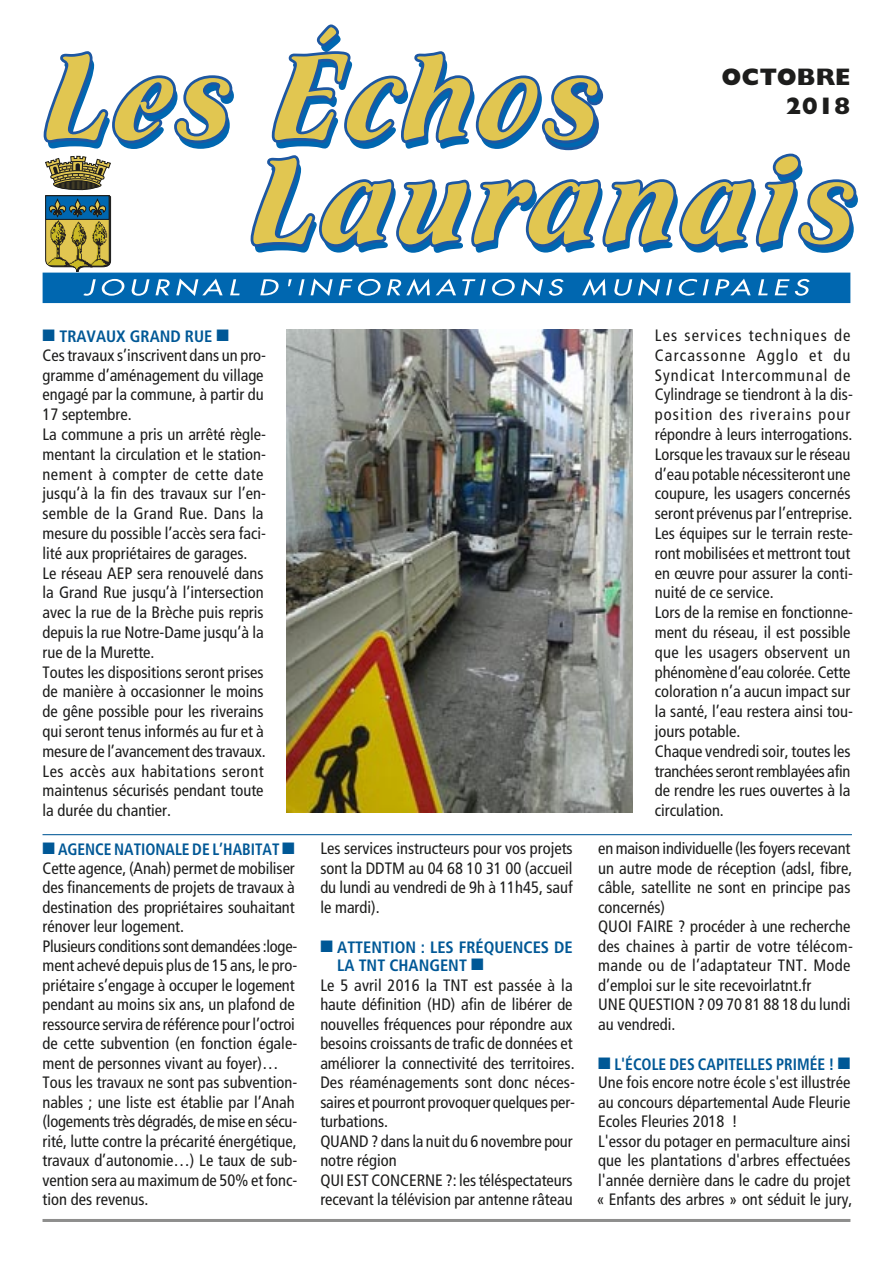
<style>
.page{position:relative;width:893px;height:1263px;background:#fff}
.page>*{position:absolute;margin:0;border:0;box-sizing:border-box;transform-origin:0 0}
.t1{font:800 24px "Gill Sans MT Pro";color:#1d1d1c}
.t2{font:condensed 16.5px/19.5px "Frutiger LT Std";color:#1d1d1c}
.t3{font:condensed 16.5px/19.8px "Frutiger LT Std";letter-spacing:.06em;color:#1d1d1c}
.t4{font:700 condensed 16.5px/18.3px "Frutiger LT Std";color:#005896}
.t5{font:700 condensed 16.5px "Frutiger LT Std";color:#005896;scale:.94 1}
</style>
<div class="page">
<svg style="left:43px;top:51px;width:191px;height:98px"></svg>
<svg style="left:250px;top:24px;width:608px;height:229px"></svg>
<div style="left:44px;top:274px;width:805px;height:28px;background:#0067b0"></div>
<div style="left:43px;top:273px;width:807px;height:30px;border:3px solid #0067b0"></div>
<svg style="left:83px;top:279px;width:42px;height:17px"></svg>
<svg style="left:131px;top:279px;width:19px;height:17px"></svg>
<svg style="left:156px;top:279px;width:14px;height:16px"></svg>
<svg style="left:176px;top:278px;width:47px;height:18px"></svg>
<svg style="left:230px;top:279px;width:10px;height:16px"></svg>
<svg style="left:260px;top:279px;width:19px;height:16px"></svg>
<svg style="left:288px;top:279px;width:4px;height:7px"></svg>
<svg style="left:298px;top:279px;width:7px;height:16px"></svg>
<svg style="left:311px;top:278px;width:22px;height:18px"></svg>
<svg style="left:339px;top:279px;width:42px;height:17px"></svg>
<svg style="left:387px;top:279px;width:43px;height:17px"></svg>
<svg style="left:436px;top:279px;width:20px;height:16px"></svg>
<svg style="left:462px;top:278px;width:81px;height:18px"></svg>
<svg style="left:549px;top:279px;width:15px;height:17px"></svg>
<svg style="left:582px;top:279px;width:24px;height:17px"></svg>
<svg style="left:614px;top:279px;width:18px;height:17px"></svg>
<svg style="left:638px;top:278px;width:22px;height:18px"></svg>
<svg style="left:666px;top:279px;width:6px;height:16px"></svg>
<svg style="left:678px;top:279px;width:19px;height:17px"></svg>
<svg style="left:703px;top:279px;width:6px;height:16px"></svg>
<svg style="left:715px;top:279px;width:36px;height:16px"></svg>
<svg style="left:758px;top:279px;width:10px;height:16px"></svg>
<svg style="left:775px;top:279px;width:35px;height:17px"></svg>
<img style="left:111px;top:218px;width:1px;height:43px">
<svg style="left:45px;top:156px;width:66px;height:116px"></svg>
<hr style="left:43px;top:1219px;width:807px;height:3px;background:#8e8e8d">
<hr style="left:43px;top:834px;width:809px;height:1px;background:#005896">
<img style="left:286px;top:330px;width:346px;height:482px">
<p class="t1" style="left:721px;top:63px;width:130px">OCTOBRE</p>
<p class="t1" style="left:785px;top:92px;width:66px">2018</p>
<p class="t4" style="left:43px;top:327px;width:188px">■ TRAVAUX GRAND RUE ■</p>
<p class="t2" style="left:43px;top:347px;width:225px">Ces travaux s’inscrivent dans un pro&shy;gramme d’aménagement du village engagé par la commune, à partir du<br>17 septembre.</p>
<p class="t2" style="left:43px;top:426px;width:225px">La commune a pris un arrêté règle&shy;mentant la circulation et le station&shy;nement à compter de cette date jusqu’à la fin des travaux sur l’en&shy;semble de la Grand Rue. Dans la mesure du possible l’accès sera faci&shy;lité aux propriétaires de garages.</p>
<p class="t2" style="left:43px;top:564px;width:223px;text-align:justify">Le réseau AEP sera renouvelé dans la Grand Rue jusqu’à l’intersection avec la rue de la Brèche puis repris depuis la rue Notre-Dame jusqu’à la rue de la Murette.</p>
<p class="t2" style="left:43px;top:663px;width:225px">Toutes les dispositions seront prises de manière à occasionner le moins de gêne possible pour les riverains qui seront tenus informés au fur et à mesure de l’avancement des travaux.<br>Les accès aux habitations seront maintenus sécurisés pendant toute la durée du chantier.</p>
<p class="t5" style="left:43px;top:840px;width:270px">■ AGENCE NATIONALE DE L’HABITAT ■</p>
<p class="t2" style="left:43px;top:859px;width:254px;text-align:justify">Cette agence, (Anah) permet de mobiliser des financements de projets de travaux à destination des propriétaires souhaitant rénover leur logement.</p>
<p class="t2" style="left:43px;top:937px;width:256px">Plusieurs conditions sont demandées :loge&shy;ment achevé depuis plus de 15 ans, le pro&shy;priétaire s’engage à occuper le logement pendant au moins six ans, un plafond de ressource servira de référence pour l’octroi de cette subvention (en fonction égale&shy;ment de personnes vivant au foyer)…</p>
<p class="t2" style="left:43px;top:1074px;width:256px">Tous les travaux ne sont pas subvention&shy;nables ; une liste est établie par l’Anah (logements très dégradés, de mise en sécu&shy;rité, lutte contre la précarité énergétique, travaux d’autonomie…) Le taux de sub&shy;vention sera au maximum de 50% et fonc&shy;tion des revenus.</p>
<p class="t2" style="left:320px;top:840px;width:254px;text-align:justify">Les services instructeurs pour vos projets sont la DDTM au 04 68 10 31 00 (accueil du lundi au vendredi de 9h à 11h45, sauf le mardi).</p>
<p class="t4" style="left:337px;top:938px;width:237px;text-indent:-17px">■ ATTENTION : LES FRÉQUENCES DE<br>LA TNT CHANGENT ■</p>
<p class="t2" style="left:320px;top:976px;width:256px">Le 5 avril 2016 la TNT est passée à la haute définition (HD) afin de libérer de nouvelles fréquences pour répondre aux besoins croissants de trafic de données et améliorer la connectivité des territoires.<br>Des réaménagements sont donc néces&shy;saires et pourront provoquer quelques per&shy;turbations.</p>
<p class="t2" style="left:320px;top:1132px;width:254px">QUAND ? dans la nuit du 6 novembre pour notre région</p>
<p class="t2" style="left:320px;top:1171px;width:254px">QUI EST CONCERNE ?: les téléspectateurs recevant la télévision par antenne râteau</p>
<p class="t3" style="left:655px;top:327px;width:200px">Les services techniques de<br>Carcassonne Agglo et du<br>Syndicat Intercommunal de<br>Cylindrage se tiendront à la dis&shy;position des riverains pour répondre à leurs interrogations.</p>
<p class="t2" style="left:655px;top:446px;width:199px">Lorsque les travaux sur le réseau d’eau potable nécessiteront une coupure, les usagers concernés seront prévenus par l’entreprise.</p>
<p class="t2" style="left:655px;top:525px;width:200px">Les équipes sur le terrain reste&shy;ront mobilisées et mettront tout en œuvre pour assurer la conti&shy;nuité de ce service.</p>
<p class="t2" style="left:655px;top:604px;width:200px">Lors de la remise en fonctionne&shy;ment du réseau, il est possible que les usagers observent un phénomène d’eau colorée. Cette coloration n’a aucun impact sur la santé, l’eau restera ainsi tou&shy;jours potable.</p>
<p class="t2" style="left:655px;top:743px;width:197px;text-align:justify">Chaque vendredi soir, toutes les tranchées seront remblayées afin de rendre les rues ouvertes à la circulation.</p>
<p class="t2" style="left:598px;top:840px;width:256px;text-align:justify">en maison individuelle (les foyers recevant un autre mode de réception (adsl, fibre, câble, satellite ne sont en principe pas concernés)</p>
<p class="t2" style="left:598px;top:918px;width:256px">QUOI FAIRE ? procéder à une recherche des chaines à partir de votre télécom&shy;mande ou de l’adaptateur TNT. Mode d’emploi sur le site recevoirlatnt.fr</p>
<p class="t2" style="left:598px;top:996px;width:254px">UNE QUESTION ? 09 70 81 88 18 du lundi au vendredi.</p>
<p class="t5" style="left:598px;top:1054px;width:270px">■ L'ÉCOLE DES CAPITELLES PRIMÉE ! ■</p>
<p class="t2" style="left:598px;top:1074px;width:254px;text-align:justify">Une fois encore notre école s'est illustrée au concours départemental Aude Fleurie Ecoles Fleuries 2018 !</p>
<p class="t2" style="left:596px;top:1132px;width:257px">L'essor du potager en permaculture ainsi que les plantations d'arbres effectuées l'année dernière dans le cadre du projet « Enfants des arbres » ont séduit le jury,</p>
</div>
